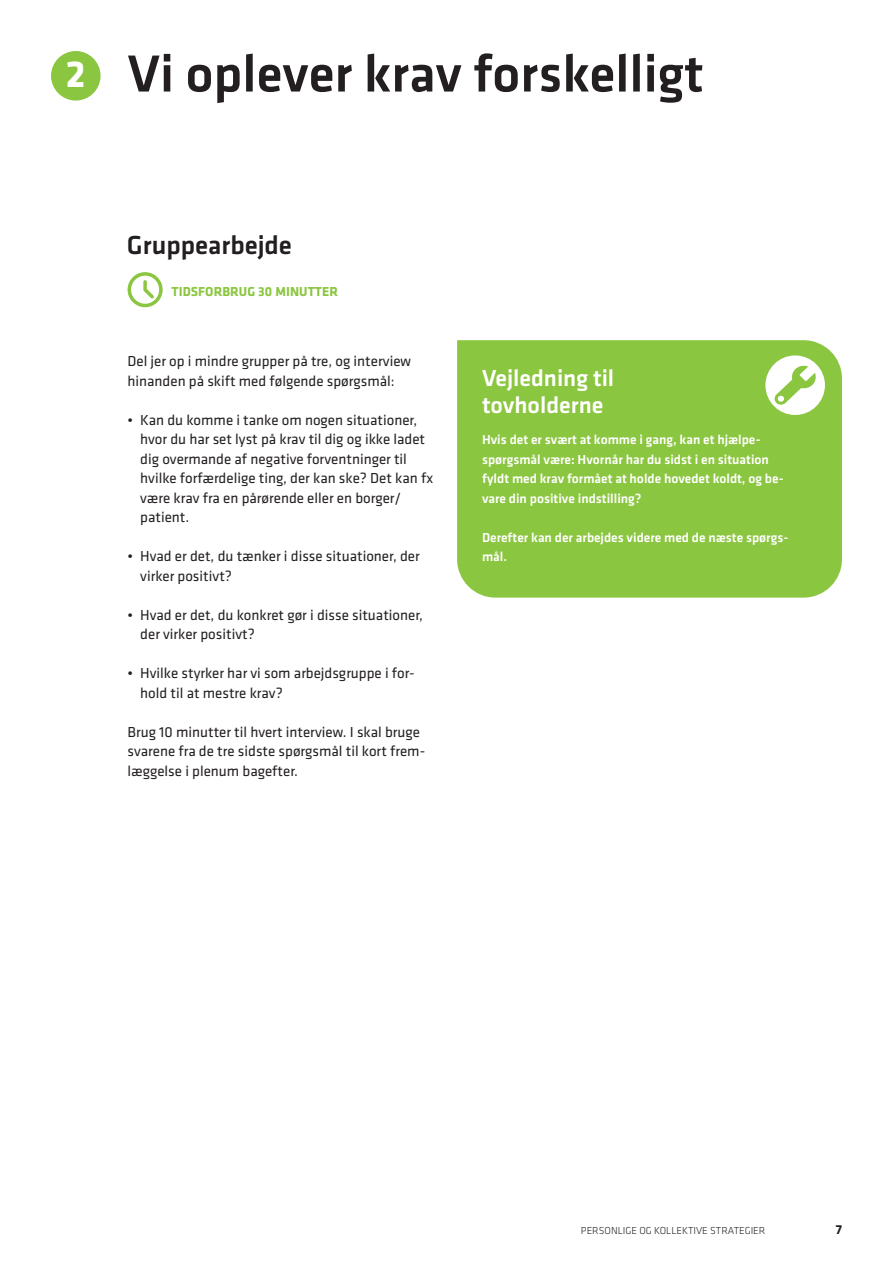
<style>
.page{position:relative;width:893px;height:1263px;background:#fff}
.page>*{position:absolute;margin:0;border:0;box-sizing:border-box;transform-origin:0 0}
.Overskrift_opslag_1__linie{font:500 54px "Klavika";color:#231f20}
.Underoverskrift{font:700 39px "Klavika";color:#fff}
.Underoverskrift-2{font:500 27px "Klavika";color:#231f20}
.BAR_BoksRubrik_hvid{font:500 24px/27px "Klavika";color:#fff}
.BAR_Brød{font:15px/19.5px "Klavika";color:#231f20}
.BAR_BoksBrød_Hvid{font:500 13.5px/19.5px "Klavika";color:#fff}
.brød_uden_indryk{font:700 13.5px "Klavika";letter-spacing:.005em;color:#8bc640}
.t1{font:700 13.5px "Klavika";color:#231f20}
.t2{font:300 10.5px "Klavika";color:#231f20}
</style>
<div class="page">
<div style="left:457px;top:340px;width:385px;height:258px;background:#8bc640"></div>
<div style="left:51px;top:51px;width:50px;height:50px;background:#8bc640;border-radius:50%"></div>
<svg style="left:128px;top:272px;width:35px;height:35px"></svg>
<svg style="left:765px;top:355px;width:60px;height:60px"></svg>
<p class="Underoverskrift" style="left:66px;top:46px;width:21px">2</p>
<p class="Overskrift_opslag_1__linie" style="left:128px;top:37px;width:577px">Vi oplever krav forskelligt</p>
<p class="Underoverskrift-2" style="left:127px;top:227px;width:166px">Gruppearbejde</p>
<p class="brød_uden_indryk" style="left:172px;top:282px;width:168px">TIDSFORBRUG 30 MINUTTER</p>
<p class="BAR_Brød" style="left:128px;top:351px;width:285px">Del jer op i mindre grupper på tre, og interview hinanden på skift med følgende spørgsmål:</p>
<p class="BAR_Brød" style="left:140px;top:409px;width:294px;text-indent:-13px">• Kan du komme i tanke om nogen situationer, hvor du har set lyst på krav til dig og ikke ladet dig overmande af negative forventninger til hvilke forfærdelige ting, der kan ske? Det kan fx være krav fra en pårørende eller en borger/ patient.</p>
<p class="BAR_Brød" style="left:140px;top:546px;width:281px;text-indent:-13px">• Hvad er det, du tænker i disse situationer, der virker positivt?</p>
<p class="BAR_Brød" style="left:140px;top:604px;width:284px;text-indent:-13px">• Hvad er det, du konkret gør i disse situationer, der virker positivt?</p>
<p class="BAR_Brød" style="left:140px;top:663px;width:276px;text-indent:-13px">• Hvilke styrker har vi som arbejdsgruppe i for&shy;hold til at mestre krav?</p>
<p class="BAR_Brød" style="left:128px;top:721px;width:299px">Brug 10 minutter til hvert interview. I skal bruge svarene fra de tre sidste spørgsmål til kort frem&shy;læggelse i plenum bagefter.</p>
<p class="BAR_BoksRubrik_hvid" style="left:482px;top:363px;width:134px">Vejledning til tovholderne</p>
<p class="BAR_BoksBrød_Hvid" style="left:482px;top:429px;width:303px">Hvis det er svært at komme i gang, kan et hjælpe&shy;spørgsmål være: Hvornår har du sidst i en situation fyldt med krav formået at holde hovedet koldt, og be&shy;vare din positive indstilling?</p>
<p class="BAR_BoksBrød_Hvid" style="left:482px;top:527px;width:308px">Derefter kan der arbejdes videre med de næste spørgs&shy;mål.</p>
<p class="t2" style="left:581px;top:1224px;width:186px">PERSONLIGE OG KOLLEKTIVE STRATEGIER</p>
<p class="t1" style="left:836px;top:1220px;width:8px">7</p>
</div>
